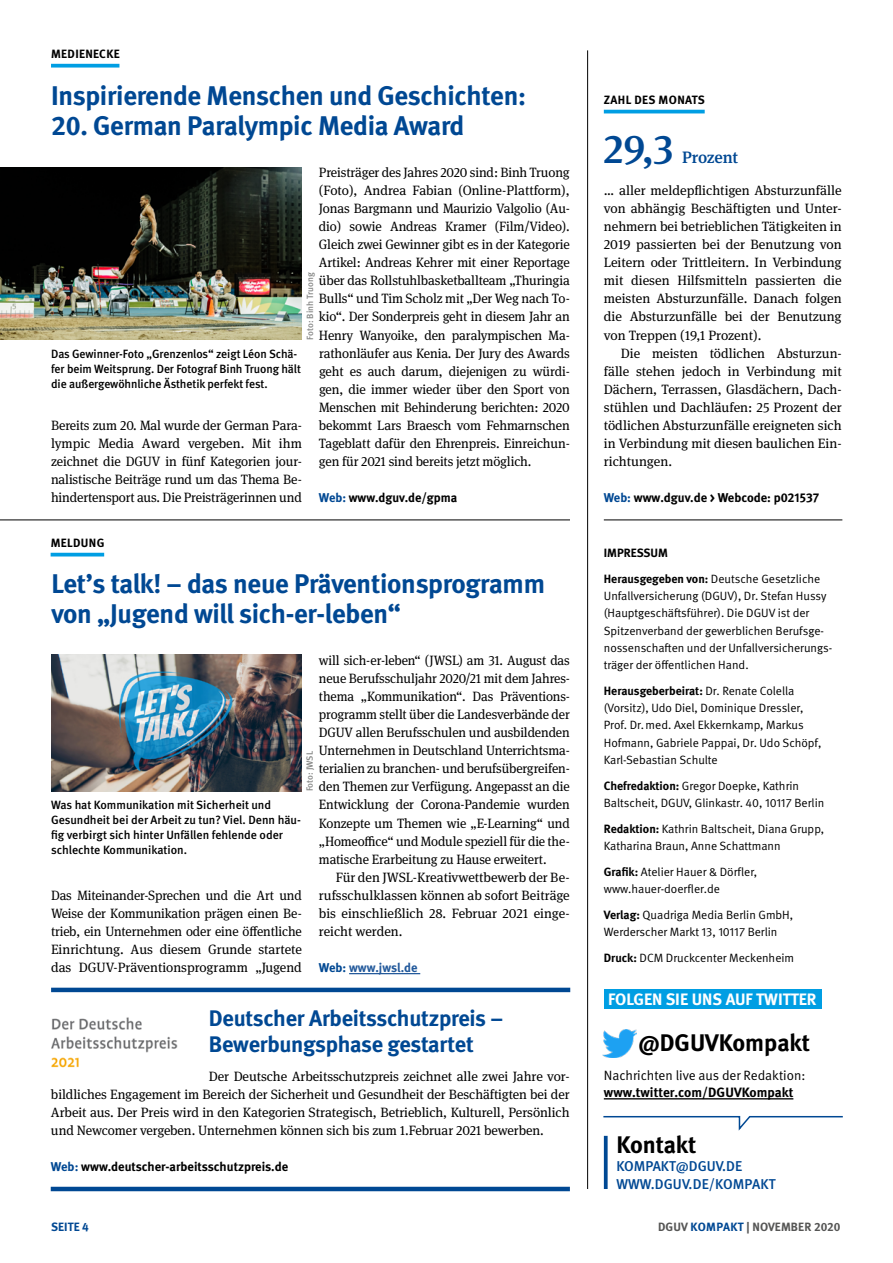
<style>
.page{position:relative;width:893px;height:1263px;background:#fff}
.page>*{position:absolute;margin:0;border:0;box-sizing:border-box;transform-origin:0 0}
.t1{font:500 40.5px "DGUV Meta Serif";color:#004893}
.h2_normal{font:700 27px/30px "DGUV Meta";letter-spacing:-.01em;color:#004893}
.t2{font:700 24px "DGUV Meta";color:#000}
.h2_normal-2{font:700 22.5px/25.5px "DGUV Meta";letter-spacing:-.01em;color:#004893}
.t3{font:700 16.5px "DGUV Meta";color:#fff}
.t4{font:500 16.5px "DGUV Meta Serif";letter-spacing:-.01em;color:#004893}
.t5{font:500 14.25px "DGUV Meta";color:#004893}
._10_FT{font:13.5px/18px "DGUV Meta Serif";letter-spacing:-.01em;color:#000;text-align:justify}
._10_2_FT_Einzug{font:13.5px/18px "DGUV Meta Serif";color:#000;text-align:justify}
.t6{font:13.5px "DGUV Meta";color:#000}
.t7{font:700 13.5px "DGUV Meta";letter-spacing:.005em;color:#000}
.Web{font:700 12.75px "DGUV Meta";color:#000}
.Web-2{font:700 12.75px "DGUV Meta";color:#22599b}
.Impressum{font:12px/17.2px "DGUV Meta";color:#000}
.t8{font:500 12px/15px "DGUV Meta";letter-spacing:-.005em;color:#000}
._51_Kolumne{font:700 12px "DGUV Meta";letter-spacing:.03em;color:#000}
.t9{font:700 12px "DGUV Meta";letter-spacing:.01em;color:#565655}
._51_Kolumne-2{font:700 12px "DGUV Meta";color:#000}
.t10{font:700 12px "DGUV Meta";letter-spacing:.01em;color:#004893}
.t11{font:500 9px "DGUV Meta";letter-spacing:-.005em;color:#868786}
.s1{color:#004893}
.s2{font-weight:700}
</style>
<div class="page">
<hr style="left:587px;top:50px;width:1px;height:1139px;background:#000">
<div style="left:604px;top:989px;width:217px;height:19px;background:#009ee3"></div>
<img style="left:603px;top:1030px;width:33px;height:27px">
<hr style="left:604px;top:519px;width:238px;height:1px;background:#000">
<hr style="left:0;top:519px;width:570px;height:1px;background:#000">
<svg style="left:603px;top:1116px;width:240px;height:15px"></svg>
<hr style="left:51px;top:1187px;width:519px;height:4px;background:#004893">
<hr style="left:51px;top:988px;width:519px;height:4px;background:#004893">
<svg style="left:51px;top:64px;width:68px;height:4px"></svg>
<img style="left:0;top:168px;width:302px;height:172px">
<hr style="left:51px;top:553px;width:53px;height:3px;background:#009ee3">
<hr style="left:349px;top:973px;width:71px;height:1px;background:#22599b">
<img style="left:51px;top:654px;width:251px;height:137px">
<img style="left:51px;top:1017px;width:127px;height:51px">
<hr style="left:604px;top:110px;width:101px;height:3px;background:#009ee3">
<hr style="left:604px;top:1098px;width:189px;height:1px;background:#000">
<svg style="left:604px;top:1136px;width:4px;height:53px"></svg>
<p class="_51_Kolumne" style="left:51px;top:47px;width:70px">MEDIENECKE</p>
<h2 class="h2_normal" style="left:51px;top:81px;width:476px">Inspirierende Menschen und Geschichten:</h2>
<h2 class="h2_normal" style="left:51px;top:111px;width:415px">20. German Paralympic Media Award</h2>
<p class="_10_FT" style="left:319px;top:164px;width:252px">Preisträger des Jahres 2020 sind: Binh Truong (Foto), Andrea Fabian (Online-Plattform), Jonas Bargmann und Maurizio Valgolio (Au&shy;dio) sowie Andreas Kramer (Film/Video).<br>Gleich zwei Gewinner gibt es in der Kategorie Artikel: Andreas Kehrer mit einer Reportage über das Rollstuhlbasketballteam „Thuringia Bulls“ und Tim Scholz mit „Der Weg nach To&shy;kio“. Der Sonderpreis geht in diesem Jahr an Henry Wanyoike, den paralympischen Ma&shy;rathonläufer aus Kenia. Der Jury des Awards geht es auch darum, diejenigen zu würdi&shy;gen, die immer wieder über den Sport von Menschen mit Behinderung berichten: 2020 bekommt Lars Braesch vom Fehmarnschen Tageblatt dafür den Ehrenpreis. Einreichun&shy;gen für 2021 sind bereits jetzt möglich.</p>
<p class="Web" style="left:319px;top:490px;width:140px"><span class="s1">Web:</span> www.dguv.de/gpma</p>
<p class="t11" style="left:305px;top:340px;width:69px;rotate:-90deg">Foto: Binh Truong</p>
<p class="t8" style="left:51px;top:346px;width:251px">Das Gewinner-Foto „Grenzenlos“ zeigt Léon Schä&shy;fer beim Weitsprung. Der Fotograf Binh Truong hält die außergewöhnliche Ästhetik perfekt fest.</p>
<p class="_10_FT" style="left:51px;top:417px;width:252px">Bereits zum 20. Mal wurde der German Para&shy;lympic Media Award vergeben. Mit ihm zeichnet die DGUV in fünf Kategorien jour&shy;nalistische Beiträge rund um das Thema Be&shy;hindertensport aus. Die Preisträgerinnen und</p>
<p class="_51_Kolumne" style="left:51px;top:536px;width:55px">MELDUNG</p>
<h2 class="h2_normal" style="left:51px;top:569px;width:495px">Let’s talk! – das neue Präventionsprogramm von „Jugend will sich-er-leben“</h2>
<p class="_10_FT" style="left:319px;top:651px;width:252px">will sich-er-leben“ (JWSL) am 31. August das neue Berufsschuljahr 2020/21 mit dem Jahres&shy;thema „Kommunikation“. Das Präventions&shy;programm stellt über die Landesverbände der DGUV allen Berufsschulen und ausbildenden Unternehmen in Deutschland Unterrichtsma&shy;terialien zu branchen- und berufsübergreifen&shy;den Themen zur Verfügung. Angepasst an die Entwicklung der Corona-Pandemie wurden Konzepte um Themen wie „E-Learning“ und „Homeoffice“ und Module speziell für die the&shy;matische Erarbeitung zu Hause erweitert.</p>
<p class="_10_2_FT_Einzug" style="left:319px;top:868px;width:252px;text-indent:17px">Für den JWSL-Kreativwettbewerb der Be&shy;rufsschulklassen können ab sofort Beiträge bis einschließlich 28. Februar 2021 einge&shy;reicht werden.</p>
<p class="Web-2" style="left:319px;top:960px;width:100px"><span class="s1">Web:</span> www.jwsl.de</p>
<p class="t11" style="left:305px;top:791px;width:42px;rotate:-90deg">Foto: JWSL</p>
<p class="t8" style="left:51px;top:798px;width:251px">Was hat Kommunikation mit Sicherheit und Gesundheit bei der Arbeit zu tun? Viel. Denn häu&shy;fig verbirgt sich hinter Unfällen fehlende oder schlechte Kommunikation.</p>
<p class="_10_FT" style="left:51px;top:886px;width:252px">Das Miteinander-Sprechen und die Art und Weise der Kommunikation prägen einen Be&shy;trieb, ein Unternehmen oder eine öffentliche Einrichtung. Aus diesem Grunde startete das DGUV-Präventionsprogramm „Jugend</p>
<h2 class="h2_normal-2" style="left:209px;top:1006px;width:296px">Deutscher Arbeitsschutzpreis –<br>Bewerbungsphase gestartet</h2>
<p class="_10_FT" style="left:51px;top:1067px;width:520px;text-indent:158px">Der Deutsche Arbeitsschutzpreis zeichnet alle zwei Jahre vor&shy;bildliches Engagement im Bereich der Sicherheit und Gesundheit der Beschäftigten bei der Arbeit aus. Der Preis wird in den Kategorien Strategisch, Betrieblich, Kulturell, Persönlich und Newcomer vergeben. Unternehmen können sich bis zum 1.Februar 2021 bewerben.</p>
<p class="Web" style="left:51px;top:1159px;width:239px"><span class="s1">Web:</span> www.deutscher-arbeitsschutzpreis.de</p>
<p class="_51_Kolumne" style="left:604px;top:93px;width:103px">ZAHL DES MONATS</p>
<h1 class="t1" style="left:604px;top:125px;width:71px">29,3</h1>
<h1 class="t4" style="left:682px;top:148px;width:58px">Prozent</h1>
<p class="_10_FT" style="left:604px;top:182px;width:239px">… aller meldepflichtigen Absturzunfälle von abhängig Beschäftigten und Unter&shy;nehmern bei betrieblichen Tätigkeiten in 2019 passierten bei der Benutzung von Leitern oder Trittleitern. In Verbindung mit diesen Hilfsmitteln passierten die meisten Absturzunfälle. Danach folgen die Absturzunfälle bei der Benutzung von Treppen (19,1 Prozent).</p>
<p class="_10_2_FT_Einzug" style="left:604px;top:344px;width:239px;text-indent:17px">Die meisten tödlichen Absturzun&shy;fälle stehen jedoch in Verbindung mit Dächern, Terrassen, Glasdächern, Dach&shy;stühlen und Dachläufen: 25 Prozent der tödlichen Absturzunfälle ereigneten sich in Verbindung mit diesen baulichen Ein&shy;richtungen.</p>
<p class="Web" style="left:604px;top:490px;width:217px"><span class="s1">Web:</span> www.dguv.de &gt; Webcode: p021537</p>
<p class="_51_Kolumne-2" style="left:604px;top:546px;width:66px">IMPRESSUM</p>
<p class="Impressum" style="left:604px;top:570px;width:229px"><span class="s2">Herausgegeben von:</span> Deutsche Gesetzliche Unfallversicherung (DGUV), Dr. Stefan Hussy (Hauptgeschäftsführer). Die DGUV ist der Spitzenverband der gewerblichen Berufsge&shy;nossenschaften und der Unfallversicherungs&shy;träger der öffentlichen Hand.</p>
<p class="Impressum" style="left:604px;top:682px;width:219px"><span class="s2">Herausgeberbeirat:</span> Dr. Renate Colella (Vorsitz), Udo Diel, Dominique Dressler, Prof. Dr.med. Axel Ekkernkamp, Markus Hofmann, Gabriele Pappai, Dr. Udo Schöpf, Karl-Sebastian Schulte</p>
<p class="Impressum" style="left:604px;top:777px;width:222px"><span class="s2">Chefredaktion:</span> Gregor Doepke, Kathrin<br>Baltscheit, DGUV, Glinkastr. 40, 10117 Berlin</p>
<p class="Impressum" style="left:604px;top:820px;width:222px"><span class="s2">Redaktion:</span> Kathrin Baltscheit, Diana Grupp,<br>Katharina Braun, Anne Schattmann</p>
<p class="Impressum" style="left:604px;top:863px;width:155px"><span class="s2">Grafik:</span> Atelier Hauer &amp; Dörfler, www.hauer-doerfler.de</p>
<p class="Impressum" style="left:604px;top:906px;width:191px"><span class="s2">Verlag:</span> Quadriga Media Berlin GmbH,<br>Werderscher Markt 13, 10117 Berlin</p>
<p class="Impressum" style="left:604px;top:949px;width:192px"><span class="s2">Druck:</span> DCM Druckcenter Meckenheim</p>
<p class="t3" style="left:608px;top:989px;width:210px">FOLGEN SIE UNS AUF TWITTER</p>
<h3 class="t2" style="left:638px;top:1029px;width:173px">@DGUVKompakt</h3>
<p class="t6" style="left:604px;top:1068px;width:203px">Nachrichten live aus der Redaktion:</p>
<p class="t7" style="left:604px;top:1084px;width:191px">www.twitter.com/DGUVKompakt</p>
<p class="t2" style="left:616px;top:1130px;width:82px">Kontakt</p>
<p class="t5" style="left:616px;top:1158px;width:127px">KOMPAKT@DGUV.DE</p>
<p class="t5" style="left:616px;top:1176px;width:161px">WWW.DGUV.DE/KOMPAKT</p>
<p class="t10" style="left:51px;top:1219px;width:39px">SEITE 4</p>
<p class="t9" style="left:658px;top:1220px;width:184px">DGUV <span class="s1">KOMPAKT</span> | NOVEMBER 2020</p>
</div>
